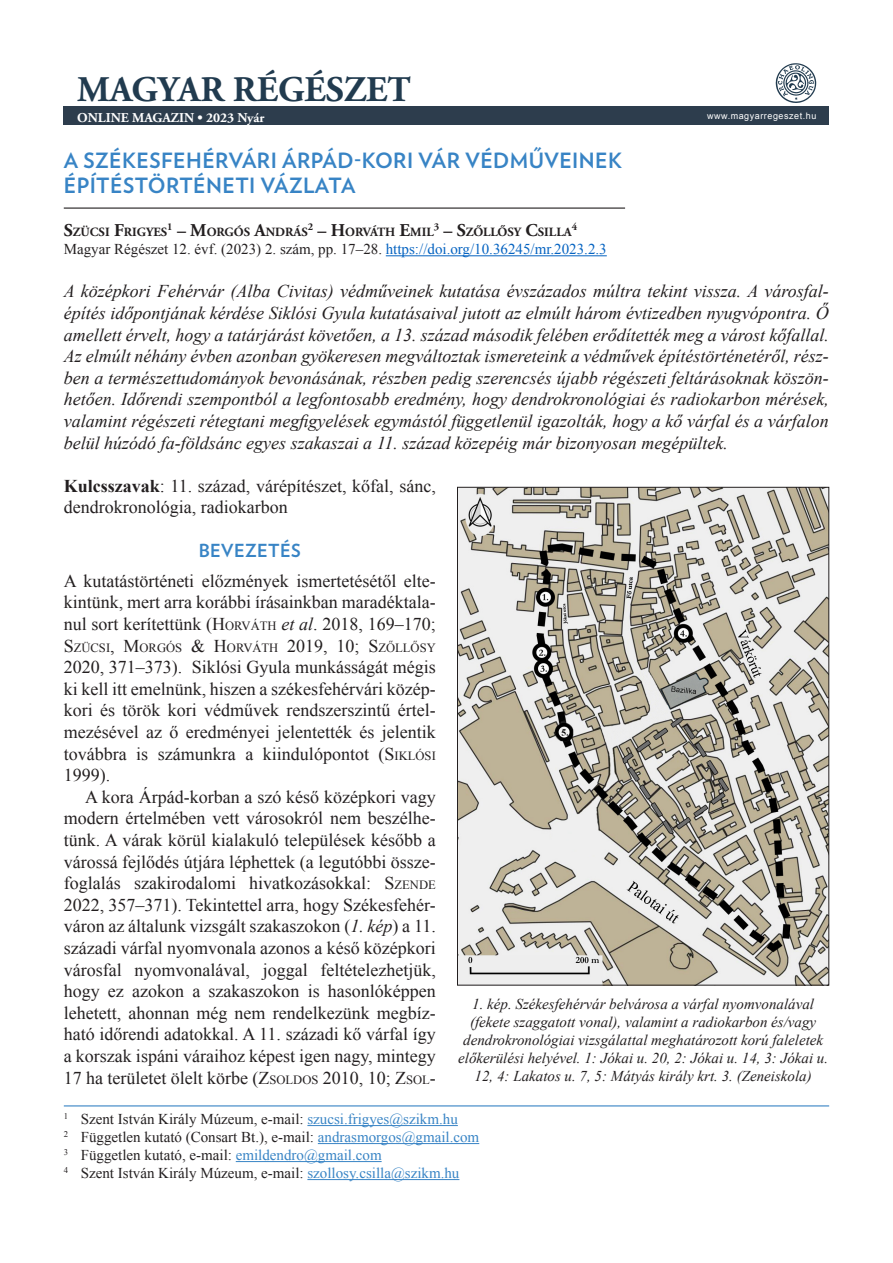
<style>
.page{position:relative;width:893px;height:1263px;background:#fff}
.page>*{position:absolute;margin:0;border:0;box-sizing:border-box;transform-origin:0 0}
.cikk_szoveg{font:700 36px "Adobe Garamond Pro";color:#213b4f}
.cikk_cim_print{font:700 21px/25.2px "Verlag";letter-spacing:.02em;color:#3884c5}
.cikk_szoveg_print{font:18px/21.6px "Times New Roman";color:#231f20;text-align:justify}
.cikk_1bekezd_print{font:italic 18px/21.6px "Times New Roman";color:#231f20;text-align:justify}
.alcim{font:700 18px "Verlag";letter-spacing:.02em;color:#3884c5}
.kepala{font:italic 15px/18px "Times New Roman";color:#231f20;text-align:center}
.labjegyzet{font:15px "Times New Roman";color:#231f20}
.DOI{font:15px "Times New Roman";color:#231f20}
.cikk_szoveg-2{font:700 13.5px "Adobe Garamond Pro";color:#fff}
.cikk_szerz_print{font:700 12.6px "Adobe Garamond Pro";color:#231f20}
.cikk_szoveg_print-2{font:12.6px "Times New Roman";color:#231f20}
.cikk_szerz_print-2{font:700 10.5px "Adobe Garamond Pro";color:#231f20}
.cikk_szoveg-3{font:9px "Arial";letter-spacing:.06em;color:#fff}
.s1{font-size:18px}
.s2{color:#0563c1}
.s3{font-weight:700}
.s4{font-style:inherit}
.s5{font-size:12.6px}
.s6{font-style:italic}
.s7{color:#3884c5}
</style>
<div class="page">
<hr style="left:386px;top:255px;width:221px;height:1px;background:#0563c1">
<hr style="left:64px;top:1105px;width:765px;height:1px;background:#3884c5">
<hr style="left:307px;top:1125px;width:151px;height:1px;background:#3884c5">
<hr style="left:318px;top:1143px;width:161px;height:1px;background:#3884c5">
<hr style="left:236px;top:1161px;width:146px;height:1px;background:#3884c5">
<hr style="left:307px;top:1179px;width:152px;height:1px;background:#3884c5">
<hr style="left:64px;top:207px;width:561px;height:2px;background:#231f20">
<div style="left:64px;top:107px;width:765px;height:18px;background:#2d3d4d"></div>
<img style="left:773px;top:63px;width:45px;height:44px">
<img style="left:459px;top:489px;width:368px;height:494px">
<p class="cikk_szoveg" style="left:77px;top:68px;width:335px">MAGYAR RÉGÉSZET</p>
<p class="cikk_szoveg-2" style="left:77px;top:110px;width:189px">ONLINE MAGAZIN • 2023 Nyár</p>
<p class="cikk_szoveg-3" style="left:707px;top:110px;width:111px">www.magyarregeszet.hu</p>
<p class="cikk_cim_print" style="left:64px;top:146px;width:560px">A SZÉKESFEHÉRVÁRI ÁRPÁD-KORI VÁR VÉDMŰVEINEK<br>ÉPÍTÉSTÖRTÉNETI VÁZLATA</p>
<p class="cikk_szerz_print" style="left:64px;top:225px;width:510px"><span class="s1">S</span>ZÜCSI <span class="s1">F</span>RIGYES<sup>1</sup> <span class="s1">– M</span>ORGÓS <span class="s1">A</span>NDRÁS<sup>2</sup> <span class="s1">– H</span>ORVÁTH <span class="s1">E</span>MIL<sup>3</sup> <span class="s1">– S</span>ZŐLLŐSY <span class="s1">C</span>SILLA</p>
<p class="cikk_szerz_print-2" style="left:572px;top:221px;width:7px">4</p>
<p class="DOI" style="left:64px;top:239px;width:544px">Magyar Régészet 12. évf. (2023) 2. szám, pp. 17–28. <span class="s2">https://doi.org/10.36245/mr.2023.2.3</span></p>
<p class="cikk_1bekezd_print" style="left:64px;top:280px;width:767px">A középkori Fehérvár (Alba Civitas) védműveinek kutatása évszázados múltra tekint vissza. A városfal&shy;építés időpontjának kérdése Siklósi Gyula kutatásaival jutott az elmúlt három évtizedben nyugvópontra. Ő amellett érvelt, hogy a tatárjárást követően, a 13. század második felében erődítették meg a várost kőfallal.<br>Az elmúlt néhány évben azonban gyökeresen megváltoztak ismereteink a védművek építéstörténetéről, rész&shy;ben a természettudományok bevonásának, részben pedig szerencsés újabb régészeti feltárásoknak köszön&shy;hetően. Időrendi szempontból a legfontosabb eredmény, hogy dendrokronológiai és radiokarbon mérések, valamint régészeti rétegtani megfigyelések egymástól függetlenül igazolták, hogy a kő várfal és a várfalon belül húzódó fa-földsánc egyes szakaszai a 11. század közepéig már bizonyosan megépültek.</p>
<p class="cikk_szoveg_print" style="left:64px;top:475px;width:374px"><span class="s3">Kulcsszavak</span>: 11. század, várépítészet, kőfal, sánc, dendrokronológia, radiokarbon</p>
<p class="alcim" style="left:199px;top:536px;width:104px">BEVEZETÉS</p>
<p class="cikk_szoveg_print" style="left:64px;top:570px;width:374px">A kutatástörténeti előzmények ismertetésétől elte&shy;kintünk, mert arra korábbi írásainkban maradéktala&shy;nul sort kerítettünk (<span class="s4">H</span><span class="s5">ORVÁTH</span> <span class="s6">et al</span>. 2018, 169–170;</p>
<p class="cikk_szoveg_print-2" style="left:64px;top:639px;width:374px"><span class="s1">S</span>ZÜCSI<span class="s1">, M</span>ORGÓS <span class="s1">&amp; H</span>ORVÁTH <span class="s1">2019, 10;</span> <span class="s1">S</span>ZŐLLŐSY</p>
<p class="cikk_szoveg_print" style="left:64px;top:656px;width:374px">2020, 371–373). Siklósi Gyula munkásságát mégis ki kell itt emelnünk, hiszen a székesfehérvári közép&shy;kori és török kori védművek rendszerszintű értel&shy;mezésével az ő eredményei jelentették és jelentik továbbra is számunkra a kiindulópontot (<span class="s4">S</span><span class="s5">IKLÓSI </span>1999).</p>
<p class="cikk_szoveg_print" style="left:64px;top:786px;width:374px;text-indent:21px">A kora Árpád-korban a szó késő középkori vagy modern értelmében vett városokról nem beszélhe&shy;tünk. A várak körül kialakuló települések később a várossá fejlődés útjára léphettek (a legutóbbi össze&shy;foglalás szakirodalomi hivatkozásokkal: <span class="s4">S</span><span class="s5">ZENDE </span>2022, 357–371). Tekintettel arra, hogy Székesfehér&shy;váron az általunk vizsgált szakaszokon (<span class="s6">1. kép</span>) a 11. századi várfal nyomvonala azonos a késő középkori városfal nyomvonalával, joggal feltételezhetjük, hogy ez azokon a szakaszokon is hasonlóképpen lehetett, ahonnan még nem rendelkezünk megbíz&shy;ható időrendi adatokkal. A 11. századi kő várfal így a korszak ispáni váraihoz képest igen nagy, mintegy 17 ha területet ölelt körbe (<span class="s4">Z</span><span class="s5">SOLDOS</span> 2010, 10; <span class="s4">Z</span><span class="s5">SOL</span><span class="s4">-</span></p>
<p class="labjegyzet" style="left:64px;top:1109px;width:396px"><sup>1</sup> Szent István Király Múzeum, e-mail: <span class="s7">szucsi.frigyes@szikm.hu</span></p>
<p class="labjegyzet" style="left:64px;top:1127px;width:417px"><sup>2</sup> Független kutató (Consart Bt.), e-mail: <span class="s7">andrasmorgos@gmail.com</span></p>
<p class="labjegyzet" style="left:64px;top:1145px;width:319px"><sup>3</sup> Független kutató, e-mail: <span class="s7">emildendro@gmail.com</span></p>
<p class="labjegyzet" style="left:64px;top:1163px;width:397px"><sup>4</sup> Szent István Király Múzeum, e-mail: <span class="s7">szollosy.csilla@szikm.hu</span></p>
<p class="kepala" style="left:458px;top:994px;width:371px">1. kép. Székesfehérvár belvárosa a várfal nyomvonalával (fekete szaggatott vonal), valamint a radiokarbon és/vagy dendrokronológiai vizsgálattal meghatározott korú faleletek előkerülési helyével. 1: Jókai u. 20, 2: Jókai u. 14, 3: Jókai u.<br>12, 4: Lakatos u. 7, 5: Mátyás király krt. 3. (Zeneiskola)</p>
</div>
